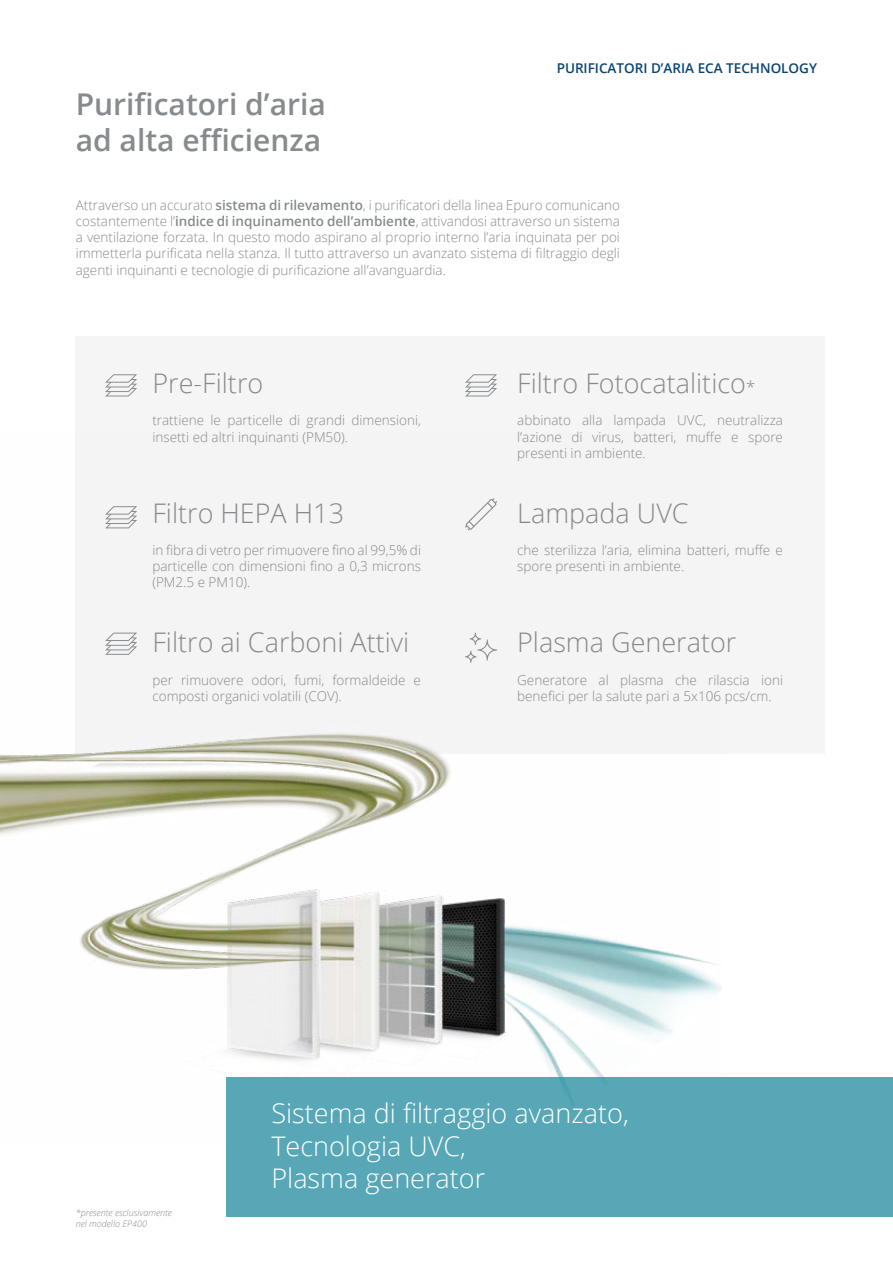
<style>
.page{position:relative;width:893px;height:1263px;background:#fff}
.page>*{position:absolute;margin:0;border:0;box-sizing:border-box;transform-origin:0 0}
.t1{font:600 30px/36px "Open Sans";color:#888b8e}
.t2{font:300 27px "Open Sans";color:#878a8d}
.t3{font:300 27px/32.4px "Open Sans";color:#fff}
.t4{font:300 13.5px/16.2px "Open Sans";color:#878a8d}
.t5{font:600 13.5px "Open Sans";color:#084372}
.t6{font:italic 300 9px/10.8px "Open Sans";color:#878a8d}
.s1{font-weight:600}
.s2{font-size:16.5px}
</style>
<div class="page">
<div style="left:76px;top:336px;width:749px;height:418px;background:#f5f5f5"></div>
<svg style="left:105px;top:374px;width:32px;height:22px"></svg>
<svg style="left:465px;top:374px;width:32px;height:22px"></svg>
<img style="left:0;top:433px;width:721px;height:644px">
<div style="left:226px;top:1077px;width:667px;height:139px;background:#57a7b7"></div>
<h1 class="t1" style="left:76px;top:86px;width:252px">Purificatori d’aria ad alta efficienza</h1>
<p class="t5" style="left:557px;top:59px;width:262px">PURIFICATORI D’ARIA ECA TECHNOLOGY</p>
<p class="t4" style="left:76px;top:196px;width:546px;text-align:justify">Attraverso un accurato <span class="s1">sistema di rilevamento</span>, i purificatori della linea Epuro comunicano costantemente l’<span class="s1">indice di inquinamento dell’ambiente</span>, attivandosi attraverso un sistema a ventilazione forzata. In questo modo aspirano al proprio interno l’aria inquinata per poi immetterla purificata nella stanza. Il tutto attraverso un avanzato sistema di filtraggio degli agenti inquinanti e tecnologie di purificazione all’avanguardia.</p>
<h2 class="t2" style="left:152px;top:365px;width:112px">Pre-Filtro</h2>
<p class="t4" style="left:152px;top:412px;width:270px">trattiene le particelle di grandi dimensioni, insetti ed altri inquinanti (PM50).</p>
<h2 class="t2" style="left:152px;top:494px;width:193px">Filtro HEPA H13</h2>
<p class="t4" style="left:152px;top:542px;width:270px;text-align:justify">in fibra di vetro per rimuovere fino al 99,5% di particelle con dimensioni fino a 0,3 microns (PM2.5 e PM10).</p>
<h2 class="t2" style="left:152px;top:624px;width:258px">Filtro ai Carboni Attivi</h2>
<p class="t4" style="left:152px;top:671px;width:270px">per rimuovere odori, fumi, formaldeide e composti organici volatili (COV).</p>
<h2 class="t2" style="left:517px;top:365px;width:239px">Filtro Fotocatalitico<span class="s2">*</span></h2>
<p class="t4" style="left:517px;top:412px;width:267px;text-align:justify">abbinato alla lampada UVC, neutralizza l’azione di virus, batteri, muffe e spore presenti in ambiente.</p>
<h2 class="t2" style="left:517px;top:494px;width:173px">Lampada UVC</h2>
<p class="t4" style="left:517px;top:542px;width:267px">che sterilizza l’aria, elimina batteri, muffe e spore presenti in ambiente.</p>
<h2 class="t2" style="left:517px;top:624px;width:221px">Plasma Generator</h2>
<p class="t4" style="left:517px;top:671px;width:267px">Generatore al plasma che rilascia ioni benefici per la salute pari a 5x106 pcs/cm.</p>
<p class="t6" style="left:76px;top:1207px;width:98px">*presente esclusivamente nel modello EP400</p>
<h2 class="t3" style="left:271px;top:1096px;width:359px">Sistema di filtraggio avanzato,<br>Tecnologia UVC,<br>Plasma generator</h2>
</div>
